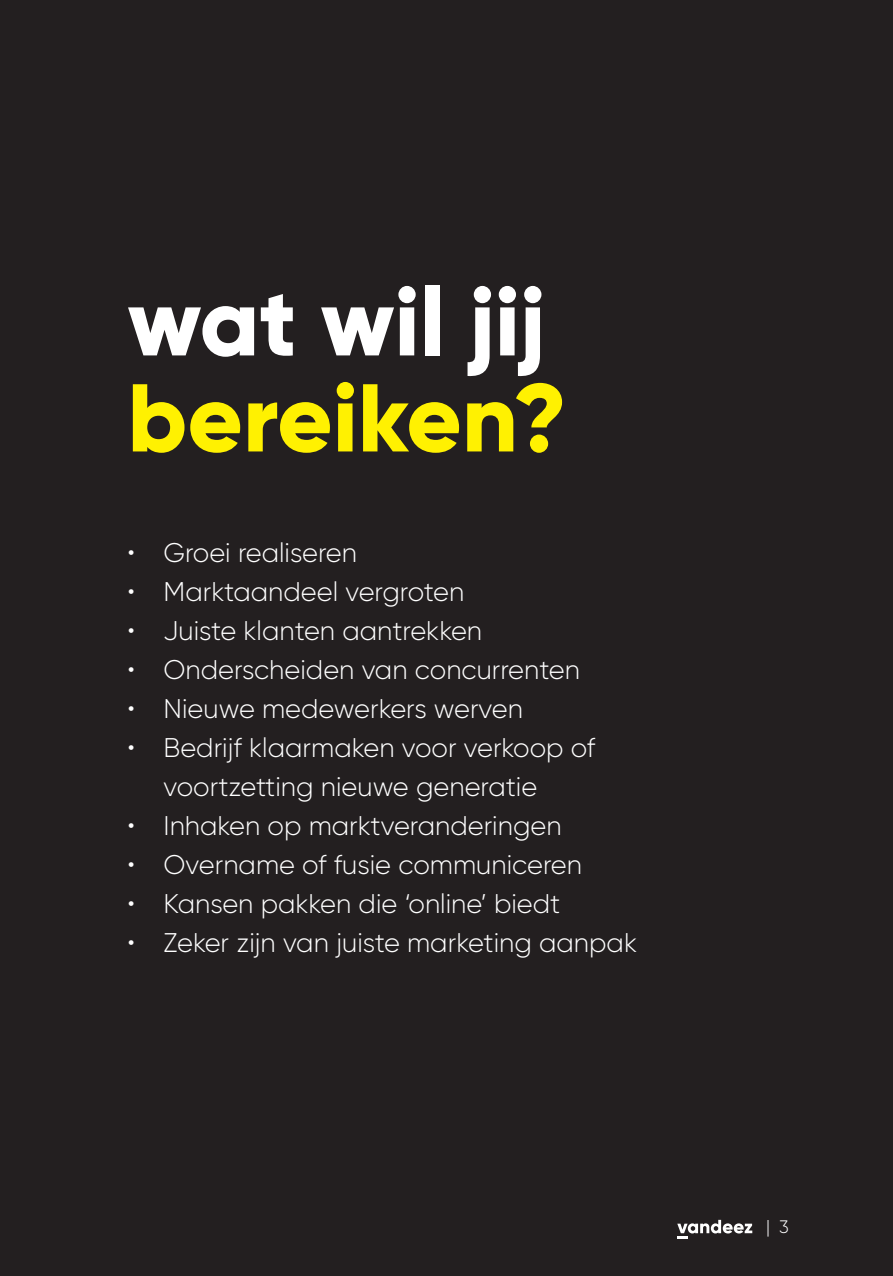
<style>
.page{position:relative;width:893px;height:1276px;background:#231f20}
.page>*{position:absolute;margin:0;border:0;box-sizing:border-box;transform-origin:0 0}
.t1{font:800 96px/96px "Gilroy";color:#fff}
.BODYTEKST{font:300 27px "Gilroy";color:#fff}
.t2{font:300 18px "Gilroy";color:#fff}
.s1{color:#fff101}
</style>
<div class="page">
<svg style="left:677px;top:1219px;width:75px;height:19px"></svg>
<h1 class="t1" style="left:128px;top:273px;width:441px">wat wil jij <span class="s1">bereiken?</span></h1>
<p class="BODYTEKST" style="left:128px;top:536px;width:231px">• Groei realiseren</p>
<p class="BODYTEKST" style="left:128px;top:575px;width:338px">• Marktaandeel vergroten</p>
<p class="BODYTEKST" style="left:128px;top:614px;width:356px">• Juiste klanten aantrekken</p>
<p class="BODYTEKST" style="left:128px;top:653px;width:454px">• Onderscheiden van concurrenten</p>
<p class="BODYTEKST" style="left:128px;top:692px;width:397px">• Nieuwe medewerkers werven</p>
<p class="BODYTEKST" style="left:128px;top:731px;width:469px">• Bedrijf klaarmaken voor verkoop of</p>
<p class="BODYTEKST" style="left:164px;top:770px;width:375px">voortzetting nieuwe generatie</p>
<p class="BODYTEKST" style="left:128px;top:809px;width:436px">• Inhaken op marktveranderingen</p>
<p class="BODYTEKST" style="left:128px;top:848px;width:456px">• Overname of fusie communiceren</p>
<p class="BODYTEKST" style="left:128px;top:887px;width:434px">• Kansen pakken die ‘online’ biedt</p>
<p class="BODYTEKST" style="left:128px;top:926px;width:511px">• Zeker zijn van juiste marketing aanpak</p>
<p class="t2" style="left:766px;top:1216px;width:24px">| 3</p>
</div>
